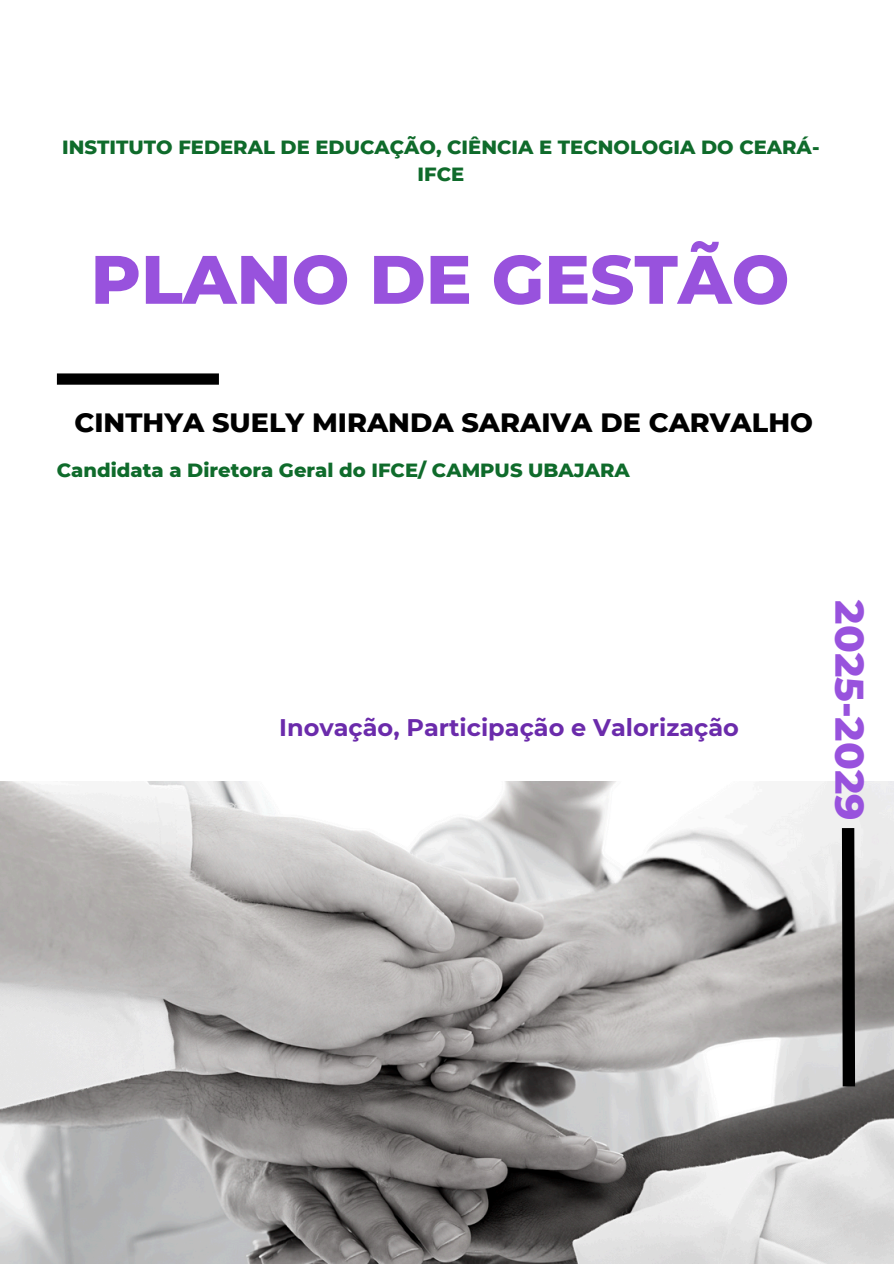
<style>
.page{position:relative;width:894px;height:1264px;background:#fff}
.page>*{position:absolute;margin:0;border:0;box-sizing:border-box;transform-origin:0 0}
.t1{font:800 68.25px "Montserrat";color:#9852dd}
.t2{font:800 40.65px "Montserrat";letter-spacing:-.005em;color:#9852dd}
.t3{font:800 27px "Montserrat";color:#000}
.t4{font:700 24px "Montserrat";color:#6b2bab}
.t5{font:800 19.5px/27px "Montserrat";color:#0f6b2b;text-align:center}
</style>
<div class="page">
<img style="left:0;top:781px;width:893px;height:482px">
<div style="left:57px;top:373px;width:162px;height:12px;background:#000"></div>
<svg style="left:835px;top:815px;width:26px;height:283px;background:#6d6c6c"></svg>
<p class="t5" style="left:62px;top:133px;width:758px">INSTITUTO FEDERAL DE EDUCAÇÃO, CIÊNCIA E TECNOLOGIA DO CEARÁ-<br>IFCE</p>
<h1 class="t1" style="left:91px;top:238px;width:700px">PLANO DE GESTÃO</h1>
<p class="t3" style="left:74px;top:405px;width:739px">CINTHYA SUELY MIRANDA SARAIVA DE CARVALHO</p>
<h3 class="t5" style="left:57px;top:456px;width:574px">Candidata a Diretora Geral do IFCE/ CAMPUS UBAJARA</h3>
<h4 class="t4" style="left:279px;top:713px;width:461px">Inovação, Participação e Valorização</h4>
<h2 class="t2" style="left:874px;top:600px;width:221px;rotate:90deg">2025-2029</h2>
</div>
